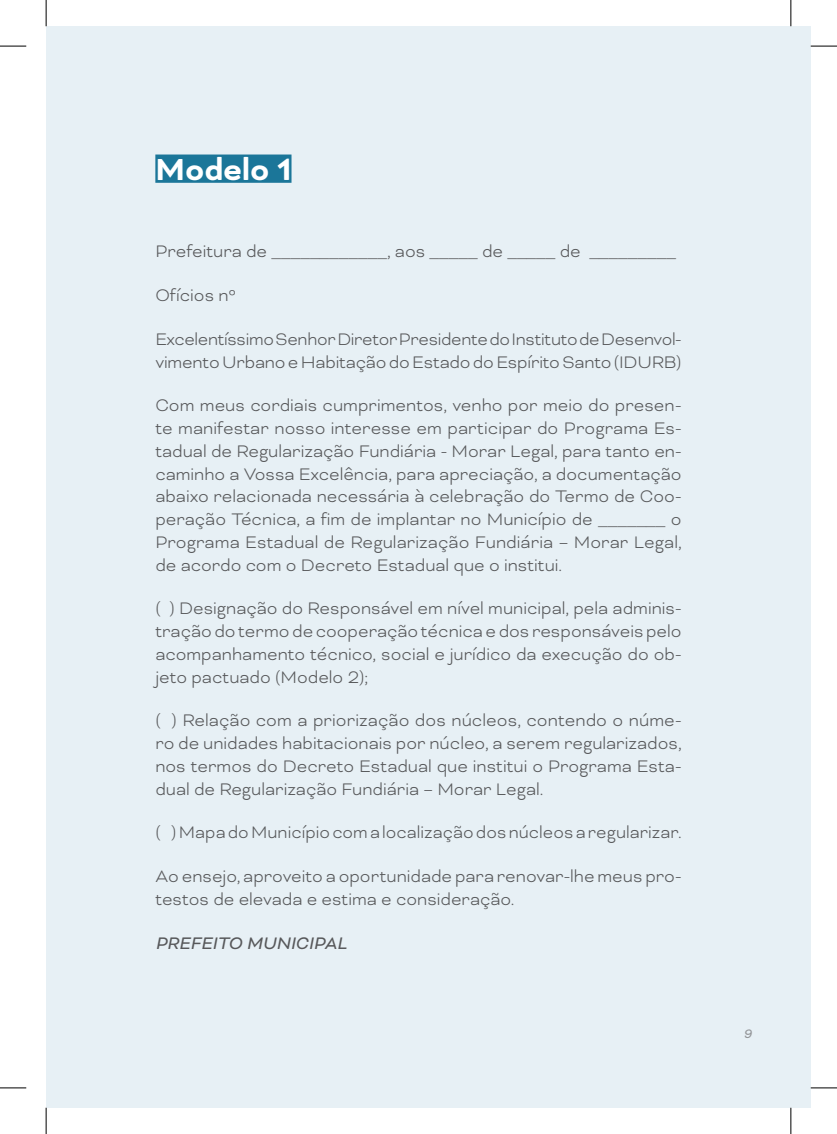
<style>
.page{position:relative;width:837px;height:1134px;background:#fff}
.page>*{position:absolute;margin:0;border:0;box-sizing:border-box;transform-origin:0 0}
.t1{font:700 35px "Bicyclette";color:#fff}
.t2{font:300 19.25px/22.8px "Bicyclette";color:#57585a;text-align:justify}
.t3{font:italic 19.25px "Bicyclette";color:#57585a}
.t4{font:italic 14px "Bicyclette";color:#939598}
</style>
<div class="page">
<div style="left:46px;top:26px;width:764px;height:1082px;background:#e7f0f5"></div>
<div style="left:155px;top:155px;width:136px;height:28px;background:#1b7699"></div>
<svg style="left:0;top:46px;width:26px;height:1px"></svg>
<svg style="left:810px;top:46px;width:26px;height:1px"></svg>
<svg style="left:0;top:1088px;width:26px;height:1px"></svg>
<svg style="left:810px;top:1088px;width:26px;height:1px"></svg>
<svg style="left:46px;top:0;width:1px;height:26px"></svg>
<svg style="left:46px;top:1108px;width:1px;height:26px"></svg>
<svg style="left:790px;top:0;width:1px;height:26px"></svg>
<svg style="left:790px;top:1108px;width:1px;height:26px"></svg>
<h1 class="t1" style="left:155px;top:149px;width:138px">Modelo 1</h1>
<p class="t2" style="left:155px;top:240px;width:522px">Prefeitura de ____________, aos _____ de _____ de _________</p>
<p class="t2" style="left:155px;top:284px;width:82px">Ofícios nº</p>
<p class="t2" style="left:155px;top:328px;width:527px">Excelentíssimo Senhor Diretor Presidente do Instituto de Desenvol&shy;vimento Urbano e Habitação do Estado do Espírito Santo (IDURB)</p>
<p class="t2" style="left:155px;top:394px;width:528px">Com meus cordiais cumprimentos, venho por meio do presen&shy;te manifestar nosso interesse em participar do Programa Es&shy;tadual de Regularização Fundiária - Morar Legal, para tanto en&shy;caminho a Vossa Excelência, para apreciação, a documentação abaixo relacionada necessária à celebração do Termo de Coo&shy;peração Técnica, a fim de implantar no Município de _______ o Programa Estadual de Regularização Fundiária – Morar Legal, de acordo com o Decreto Estadual que o institui.</p>
<p class="t2" style="left:155px;top:597px;width:527px">( ) Designação do Responsável em nível municipal, pela adminis&shy;tração do termo de cooperação técnica e dos responsáveis pelo acompanhamento técnico, social e jurídico da execução do ob&shy;jeto pactuado (Modelo 2);</p>
<p class="t2" style="left:155px;top:709px;width:527px">( ) Relação com a priorização dos núcleos, contendo o núme&shy;ro de unidades habitacionais por núcleo, a serem regularizados, nos termos do Decreto Estadual que institui o Programa Esta&shy;dual de Regularização Fundiária – Morar Legal.</p>
<p class="t2" style="left:155px;top:821px;width:527px">( ) Mapa do Município com a localização dos núcleos a regularizar.</p>
<p class="t2" style="left:155px;top:865px;width:527px">Ao ensejo, aproveito a oportunidade para renovar-lhe meus pro&shy;testos de elevada e estima e consideração.</p>
<p class="t3" style="left:155px;top:932px;width:192px">PREFEITO MUNICIPAL</p>
<p class="t4" style="left:743px;top:1026px;width:10px">9</p>
</div>
